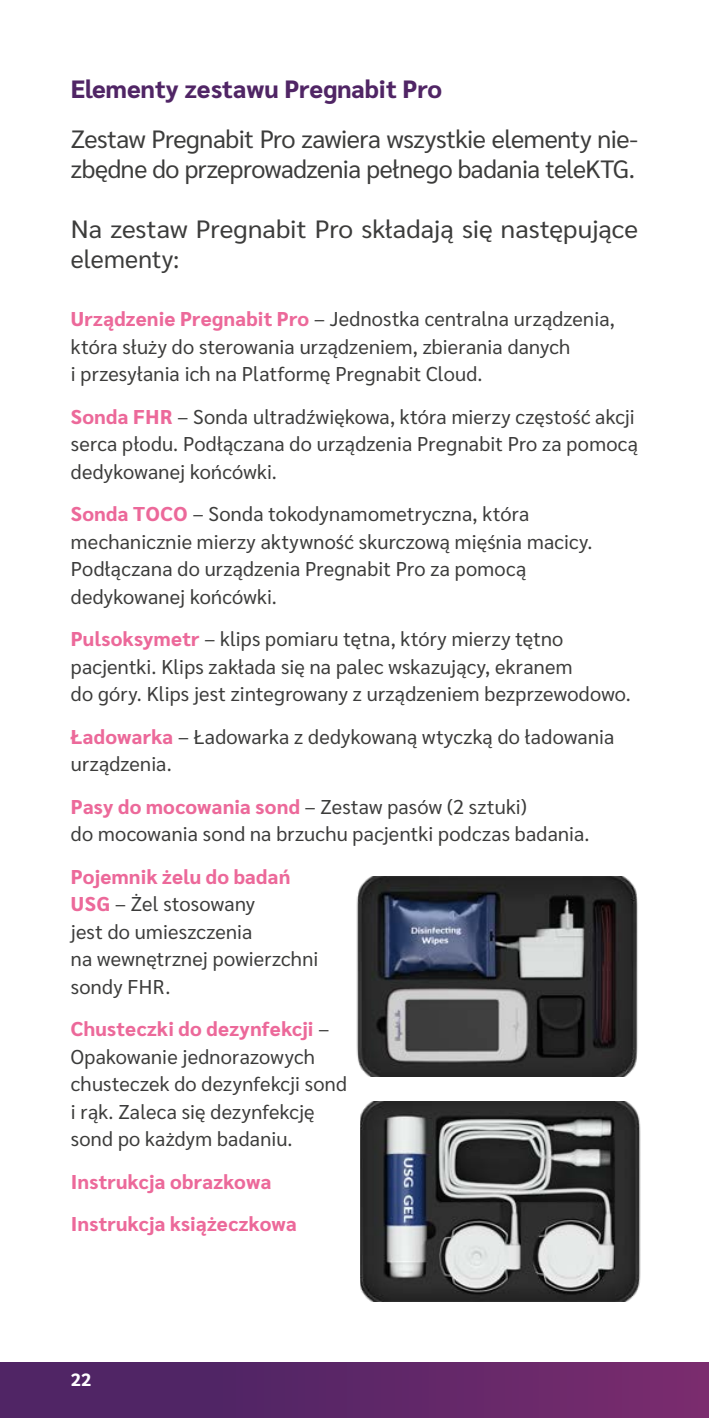
<style>
.page{position:relative;width:709px;height:1418px;background:#fff}
.page>*{position:absolute;margin:0;border:0;box-sizing:border-box;transform-origin:0 0}
.p{font:25px/30px "Sarabun";letter-spacing:-.015em;color:#3c3c3b}
.p-2{font:25px/30px "Sarabun";letter-spacing:-.015em;color:#3c3c3b;scale:1.05 1}
.t1{font:800 25px "Sarabun";color:#502565}
.table_body{font:20px/27.5px "Sarabun";letter-spacing:.01em;color:#3c3c3b}
.table_body-2{font:800 20px "Sarabun";letter-spacing:.01em;color:#ec699a}
.t2{font:800 17.75px "Sarabun";color:#fff}
.s1{font-weight:800;color:#ec699a}
</style>
<div class="page">
<div style="left:0;top:1361px;width:709px;height:56px;background:linear-gradient(to right,#472363,#772b6d)"></div>
<img style="left:356px;top:876px;width:282px;height:200px">
<img style="left:360px;top:1101px;width:281px;height:200px">
<p class="t1" style="left:71px;top:75px;width:373px">Elementy zestawu Pregnabit Pro</p>
<p class="p" style="left:71px;top:125px;width:568px">Zestaw Pregnabit Pro zawiera wszystkie elementy nie&shy;zbędne do przeprowadzenia pełnego badania teleKTG.</p>
<p class="p-2" style="left:71px;top:215px;width:541px">Na zestaw Pregnabit Pro składają się następujące elementy:</p>
<p class="table_body" style="left:71px;top:305px;width:545px"><span class="s1">Urządzenie Pregnabit Pro</span> – Jednostka centralna urządzenia, która służy do sterowania urządzeniem, zbierania danych<br>i przesyłania ich na Platformę Pregnabit Cloud.</p>
<p class="table_body" style="left:71px;top:403px;width:568px"><span class="s1">Sonda FHR</span> – Sonda ultradźwiękowa, która mierzy częstość akcji serca płodu. Podłączana do urządzenia Pregnabit Pro za pomocą dedykowanej końcówki.</p>
<p class="table_body" style="left:71px;top:500px;width:523px"><span class="s1">Sonda TOCO</span> – Sonda tokodynamometryczna, która mechanicznie mierzy aktywność skurczową mięśnia macicy.<br>Podłączana do urządzenia Pregnabit Pro za pomocą dedykowanej końcówki.</p>
<p class="table_body" style="left:71px;top:625px;width:561px"><span class="s1">Pulsoksymetr</span> – klips pomiaru tętna, który mierzy tętno pacjentki. Klips zakłada się na palec wskazujący, ekranem<br>do góry. Klips jest zintegrowany z urządzeniem bezprzewodowo.</p>
<p class="table_body" style="left:71px;top:723px;width:545px"><span class="s1">Ładowarka</span> – Ładowarka z dedykowaną wtyczką do ładowania urządzenia.</p>
<p class="table_body" style="left:71px;top:793px;width:520px"><span class="s1">Pasy do mocowania sond</span> – Zestaw pasów (2 sztuki)<br>do mocowania sond na brzuchu pacjentki podczas badania.</p>
<p class="table_body" style="left:71px;top:863px;width:249px"><span class="s1">Pojemnik żelu do badań<br>USG</span> – Żel stosowany<br>jest do umieszczenia<br>na wewnętrznej powierzchni sondy FHR.</p>
<p class="table_body" style="left:71px;top:1015px;width:278px"><span class="s1">Chusteczki do dezynfekcji</span> –<br>Opakowanie jednorazowych chusteczek do dezynfekcji sond i rąk. Zaleca się dezynfekcję sond po każdym badaniu.</p>
<p class="table_body-2" style="left:71px;top:1170px;width:202px">Instrukcja obrazkowa</p>
<p class="table_body-2" style="left:71px;top:1212px;width:227px">Instrukcja książeczkowa</p>
<p class="t2" style="left:71px;top:1368px;width:22px">22</p>
</div>
